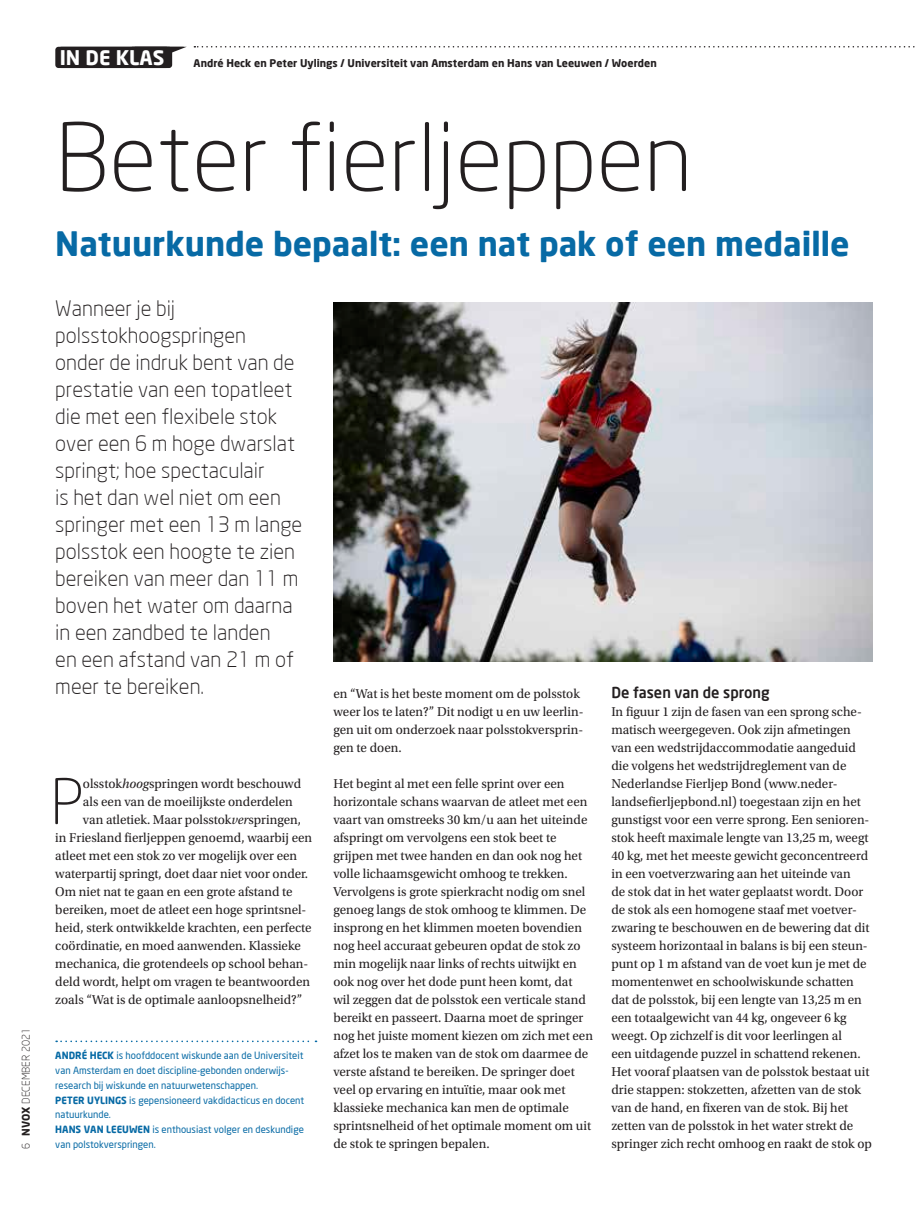
<style>
.page{position:relative;width:915px;height:1212px;background:#fff}
.page>*{position:absolute;margin:0;border:0;box-sizing:border-box;transform-origin:0 0}
.t1{font:300 92.85px "Neo Sans";color:#231f20}
.t2{font:300 61.95px "Neo Sans";color:#231f20}
.t3{font:700 33px "Neo Sans";color:#076aa5}
.t4{font:300 21px/27px "Neo Sans";color:#231f20}
.t5{font:700 19.8px "Neo Sans";color:#fff}
.t6{font:500 15px "Neo Sans";color:#231f20}
.t7{font:13.5px/18px "Utopia Std";color:#231f20}
.t8{font:700 10.5px "Neo Sans";color:#231f20}
.t9{font:300 10.5px "Neo Sans";color:#231f20}
.t10{font:9.9px/14.7px "Neo Sans";color:#076aa5}
.s1{font-weight:700}
.s2{font-style:italic}
</style>
<div class="page">
<svg style="left:194px;top:46px;width:721px;height:2px"></svg>
<div style="left:55px;top:47px;width:114px;height:21px;background:#231f20;border-radius:3px"></div>
<svg style="left:171px;top:47px;width:15px;height:10px"></svg>
<div style="left:58px;top:47px;width:114px;height:21px;background:#231f20;border-radius:3px"></div>
<img style="left:333px;top:302px;width:539px;height:359px">
<svg style="left:56px;top:1040px;width:260px;height:2px"></svg>
<p class="t9" style="left:20px;top:1149px;width:122px;rotate:-90deg">6 <span class="s1">NVOX</span> DECEMBER 2021</p>
<h3 class="t5" style="left:60px;top:45px;width:106px">IN DE KLAS</h3>
<p class="t8" style="left:193px;top:57px;width:464px">André Heck en Peter Uylings / Universiteit van Amsterdam en Hans van Leeuwen / Woerden</p>
<h1 class="t1" style="left:55px;top:102px;width:638px">Beter fierljeppen</h1>
<h3 class="t3" style="left:55px;top:223px;width:795px">Natuurkunde bepaalt: een nat pak of een medaille</h3>
<p class="t4" style="left:55px;top:295px;width:248px">Wanneer je bij polsstokhoogspringen<br>onder de indruk bent van de prestatie van een topatleet die met een flexibele stok over een 6 m hoge dwarslat springt; hoe spectaculair<br>is het dan wel niet om een springer met een 13 m lange polsstok een hoogte te zien bereiken van meer dan 11 m boven het water om daarna in een zandbed te landen<br>en een afstand van 21 m of meer te bereiken.</p>
<h2 class="t2" style="left:50px;top:764px;width:34px">P</h2>
<p class="t7" style="left:83px;top:775px;width:219px">olsstok<span class="s2">hoog</span>springen wordt beschouwd</p>
<p class="t7" style="left:83px;top:793px;width:211px">als een van de moeilijkste onderdelen</p>
<p class="t7" style="left:83px;top:811px;width:219px">van atletiek. Maar polsstok<span class="s2">ver</span>springen,</p>
<p class="t7" style="left:55px;top:829px;width:258px">in Friesland fierljeppen genoemd, waarbij een</p>
<p class="t7" style="left:55px;top:847px;width:243px">atleet met een stok zo ver mogelijk over een</p>
<p class="t7" style="left:55px;top:865px;width:254px">waterpartij springt, doet daar niet voor onder.</p>
<p class="t7" style="left:55px;top:883px;width:239px">Om niet nat te gaan en een grote afstand te</p>
<p class="t7" style="left:55px;top:901px;width:252px">bereiken, moet de atleet een hoge sprintsnel-</p>
<p class="t7" style="left:55px;top:919px;width:258px">heid, sterk ontwikkelde krachten, een perfecte</p>
<p class="t7" style="left:55px;top:937px;width:247px">coördinatie, en moed aanwenden. Klassieke</p>
<p class="t7" style="left:55px;top:955px;width:254px">mechanica, die grotendeels op school behan-</p>
<p class="t7" style="left:55px;top:973px;width:256px">deld wordt, helpt om vragen te beantwoorden</p>
<p class="t7" style="left:55px;top:991px;width:248px">zoals “Wat is de optimale aanloopsnelheid?”</p>
<p class="t10" style="left:55px;top:1048px;width:250px"><span class="s1">ANDRÉ HECK</span> is hoofddocent wiskunde aan de Universiteit van Amsterdam en doet discipline-gebonden onderwijs&shy;research bij wiskunde en natuurwetenschappen.<br><span class="s1">PETER UYLINGS</span> is gepensioneerd vakdidacticus en docent natuurkunde.<br><span class="s1">HANS VAN LEEUWEN</span> is enthousiast volger en deskundige van polstokverspringen.</p>
<p class="t7" style="left:333px;top:685px;width:251px">en “Wat is het beste moment om de polsstok weer los te laten?” Dit nodigt u en uw leerlin&shy;gen uit om onderzoek naar polsstokversprin&shy;gen te doen.</p>
<p class="t7" style="left:333px;top:775px;width:261px">Het begint al met een felle sprint over een horizontale schans waarvan de atleet met een vaart van omstreeks 30 km/u aan het uiteinde afspringt om vervolgens een stok beet te grijpen met twee handen en dan ook nog het volle lichaamsgewicht omhoog te trekken.<br>Vervolgens is grote spierkracht nodig om snel genoeg langs de stok omhoog te klimmen. De insprong en het klimmen moeten bovendien nog heel accuraat gebeuren opdat de stok zo min mogelijk naar links of rechts uitwijkt en ook nog over het dode punt heen komt, dat<br>wil zeggen dat de polsstok een verticale stand bereikt en passeert. Daarna moet de springer nog het juiste moment kiezen om zich met een afzet los te maken van de stok om daarmee de verste afstand te bereiken. De springer doet veel op ervaring en intuïtie, maar ook met klassieke mechanica kan men de optimale sprintsnelheid of het optimale moment om uit de stok te springen bepalen.</p>
<p class="t6" style="left:611px;top:683px;width:160px">De fasen van de sprong</p>
<p class="t7" style="left:611px;top:703px;width:262px">In figuur 1 zijn de fasen van een sprong sche&shy;matisch weergegeven. Ook zijn afmetingen van een wedstrijdaccommodatie aangeduid die volgens het wedstrijdreglement van de Nederlandse Fierljep Bond (www.neder&shy;landsefierljepbond.nl) toegestaan zijn en het gunstigst voor een verre sprong. Een senioren&shy;stok heeft maximale lengte van 13,25 m, weegt 40 kg, met het meeste gewicht geconcentreerd in een voetverzwaring aan het uiteinde van<br>de stok dat in het water geplaatst wordt. Door de stok als een homogene staaf met voetver&shy;zwaring te beschouwen en de bewering dat dit systeem horizontaal in balans is bij een steun&shy;punt op 1 m afstand van de voet kun je met de momentenwet en schoolwiskunde schatten dat de polsstok, bij een lengte van 13,25 m en een totaalgewicht van 44 kg, ongeveer 6 kg weegt. Op zichzelf is dit voor leerlingen al<br>een uitdagende puzzel in schattend rekenen.<br>Het vooraf plaatsen van de polsstok bestaat uit drie stappen: stokzetten, afzetten van de stok van de hand, en fixeren van de stok. Bij het zetten van de polsstok in het water strekt de springer zich recht omhoog en raakt de stok op</p>
</div>
